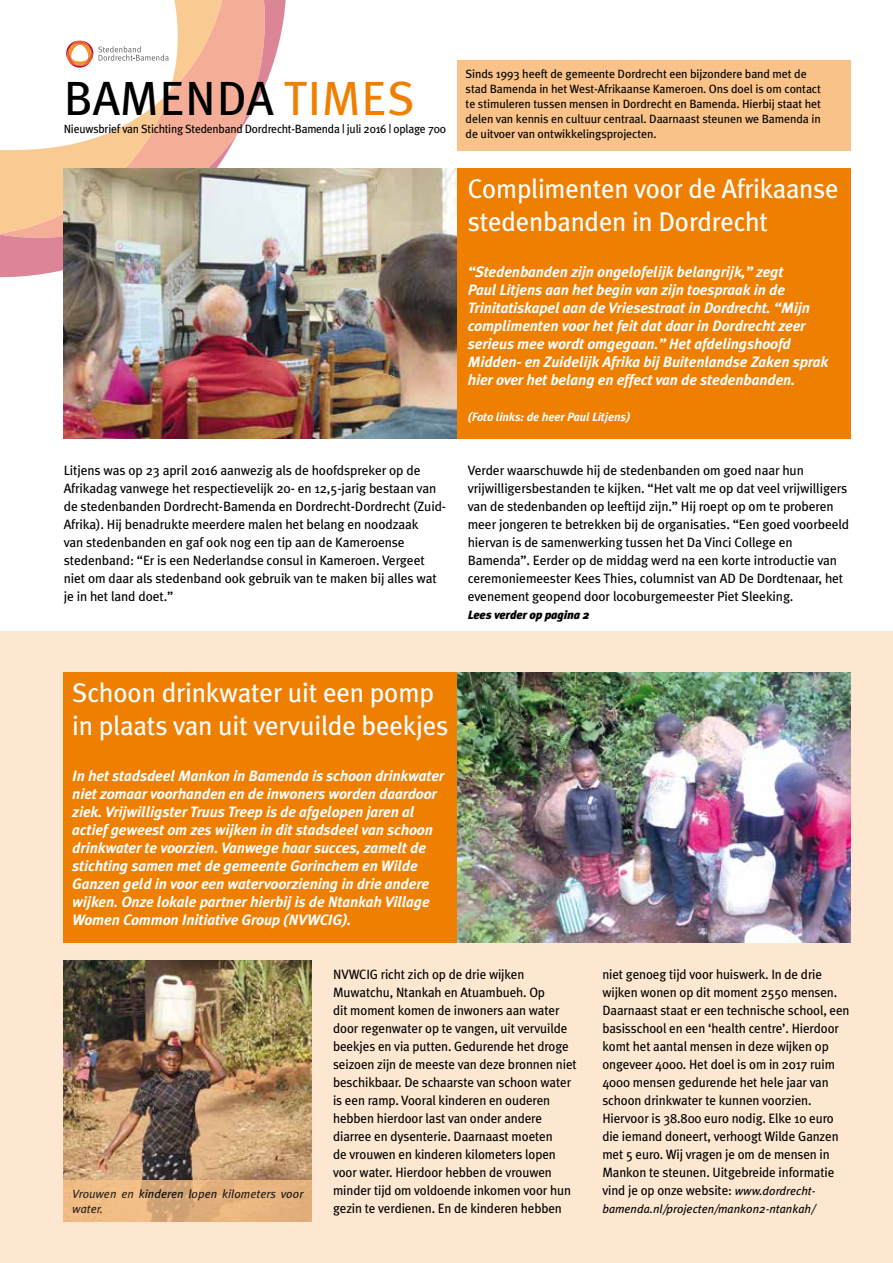
<style>
.page{position:relative;width:893px;height:1263px;background:#fff}
.page>*{position:absolute;margin:0;border:0;box-sizing:border-box;transform-origin:0 0}
.t1{font:48px "Meta Plus Book Caps";letter-spacing:.015em;color:#000}
.t2{font:27px/32.4px "Meta Plus";letter-spacing:-.01em;color:#fff}
.t3{font:italic 700 15px/18px "Meta Plus";letter-spacing:-.01em;color:#fff}
.t4{font:13.5px/18px "Meta Plus";letter-spacing:-.01em;color:#000}
.t5{font:12px/15px "Meta Plus";letter-spacing:-.01em;color:#000}
.t6{font:italic 12px/15px "Meta Plus";color:#000}
.t7{font:italic 700 12px "Meta Plus";letter-spacing:-.01em;color:#fff}
.t8{font:italic 900 12px "Meta Plus";letter-spacing:-.01em;color:#000}
.s1{color:#ee7f00}
.s2{font-style:italic;font-size:12px}
</style>
<div class="page">
<div style="left:0;top:631px;width:893px;height:632px;background:#fde7d0"></div>
<svg style="left:0;top:0;width:288px;height:279px"></svg>
<img style="left:64px;top:169px;width:393px;height:270px">
<div style="left:457px;top:169px;width:393px;height:270px;background:#ee7f00"></div>
<div style="left:64px;top:673px;width:393px;height:270px;background:#ee7f00"></div>
<div style="left:457px;top:61px;width:393px;height:90px;background:#f9c289"></div>
<img style="left:457px;top:673px;width:393px;height:270px">
<img style="left:64px;top:961px;width:248px;height:261px">
<svg style="left:64px;top:1180px;width:248px;height:41px;background:#e5b37f"></svg>
<h1 class="t1" style="left:64px;top:70px;width:352px">BAMENDA <span class="s1">TIMES</span></h1>
<p class="t5" style="left:64px;top:121px;width:384px">Nieuwsbrief van Stichting Stedenband Dordrecht-Bamenda | juli 2016 | oplage 700</p>
<p class="t4" style="left:64px;top:461px;width:384px">Litjens was op 23 april 2016 aanwezig als de hoofdspreker op de Afrikadag vanwege het respectievelijk 20- en 12,5-jarig bestaan van de stedenbanden Dordrecht-Bamenda en Dordrecht-Dordrecht (Zuid-Afrika). Hij benadrukte meerdere malen het belang en noodzaak<br>van stedenbanden en gaf ook nog een tip aan de Kameroense stedenband: “Er is een Nederlandse consul in Kameroen. Vergeet niet om daar als stedenband ook gebruik van te maken bij alles wat je in het land doet.”</p>
<p class="t5" style="left:466px;top:67px;width:357px">Sinds 1993 heeft de gemeente Dordrecht een bijzondere band met de stad Bamenda in het West-Afrikaanse Kameroen. Ons doel is om contact te stimuleren tussen mensen in Dordrecht en Bamenda. Hierbij staat het delen van kennis en cultuur centraal. Daarnaast steunen we Bamenda in de uitvoer van ontwikkelingsprojecten.</p>
<h2 class="t2" style="left:468px;top:172px;width:373px">Complimenten voor de Afrikaanse stedenbanden in Dordrecht</h2>
<p class="t3" style="left:468px;top:262px;width:362px">“Stedenbanden zijn ongelofelijk belangrijk,” zegt<br>Paul Litjens aan het begin van zijn toespraak in de Trinitatiskapel aan de Vriesestraat in Dordrecht. “Mijn complimenten voor het feit dat daar in Dordrecht zeer serieus mee wordt omgegaan.” Het afdelingshoofd Midden- en Zuidelijk Afrika bij Buitenlandse Zaken sprak hier over het belang en effect van de stedenbanden.</p>
<p class="t7" style="left:468px;top:409px;width:164px">(Foto links: de heer Paul Litjens)</p>
<p class="t4" style="left:468px;top:461px;width:383px">Verder waarschuwde hij de stedenbanden om goed naar hun vrijwilligersbestanden te kijken. “Het valt me op dat veel vrijwilligers van de stedenbanden op leeftijd zijn.” Hij roept op om te proberen meer jongeren te betrekken bij de organisaties. “Een goed voorbeeld hiervan is de samenwerking tussen het Da Vinci College en Bamenda”. Eerder op de middag werd na een korte introductie van ceremoniemeester Kees Thies, columnist van AD De Dordtenaar, het evenement geopend door locoburgemeester Piet Sleeking.</p>
<p class="t8" style="left:468px;top:607px;width:123px">Lees verder op pagina 2</p>
<h2 class="t2" style="left:72px;top:676px;width:378px">Schoon drinkwater uit een pomp in plaats van uit vervuilde beekjes</h2>
<p class="t3" style="left:72px;top:766px;width:373px">In het stadsdeel Mankon in Bamenda is schoon drinkwater niet zomaar voorhanden en de inwoners worden daardoor ziek. Vrijwilligster Truus Treep is de afgelopen jaren al actief geweest om zes wijken in dit stadsdeel van schoon drinkwater te voorzien. Vanwege haar succes, zamelt de stichting samen met de gemeente Gorinchem en Wilde Ganzen geld in voor een watervoorziening in drie andere wijken. Onze lokale partner hierbij is de Ntankah Village Women Common Initiative Group (NVWCIG).</p>
<p class="t6" style="left:72px;top:1186px;width:233px">Vrouwen en kinderen lopen kilometers voor water.</p>
<p class="t4" style="left:333px;top:965px;width:245px">NVWCIG richt zich op de drie wijken Muwatchu, Ntankah en Atuambueh. Op<br>dit moment komen de inwoners aan water door regenwater op te vangen, uit vervuilde beekjes en via putten. Gedurende het droge seizoen zijn de meeste van deze bronnen niet beschikbaar. De schaarste van schoon water is een ramp. Vooral kinderen en ouderen hebben hierdoor last van onder andere diarree en dysenterie. Daarnaast moeten<br>de vrouwen en kinderen kilometers lopen voor water. Hierdoor hebben de vrouwen minder tijd om voldoende inkomen voor hun gezin te verdienen. En de kinderen hebben</p>
<p class="t4" style="left:602px;top:965px;width:249px">niet genoeg tijd voor huiswerk. In de drie wijken wonen op dit moment 2550 mensen.<br>Daarnaast staat er een technische school, een basisschool en een ‘health centre’. Hierdoor komt het aantal mensen in deze wijken op ongeveer 4000. Het doel is om in 2017 ruim 4000 mensen gedurende het hele jaar van schoon drinkwater te kunnen voorzien.<br>Hiervoor is 38.800 euro nodig. Elke 10 euro die iemand doneert, verhoogt Wilde Ganzen met 5 euro. Wij vragen je om de mensen in Mankon te steunen. Uitgebreide informatie vind je op onze website: <span class="s2">www.dordrecht-</span></p>
<p class="t6" style="left:602px;top:1201px;width:214px">bamenda.nl/projecten/mankon2-ntankah/</p>
</div>
